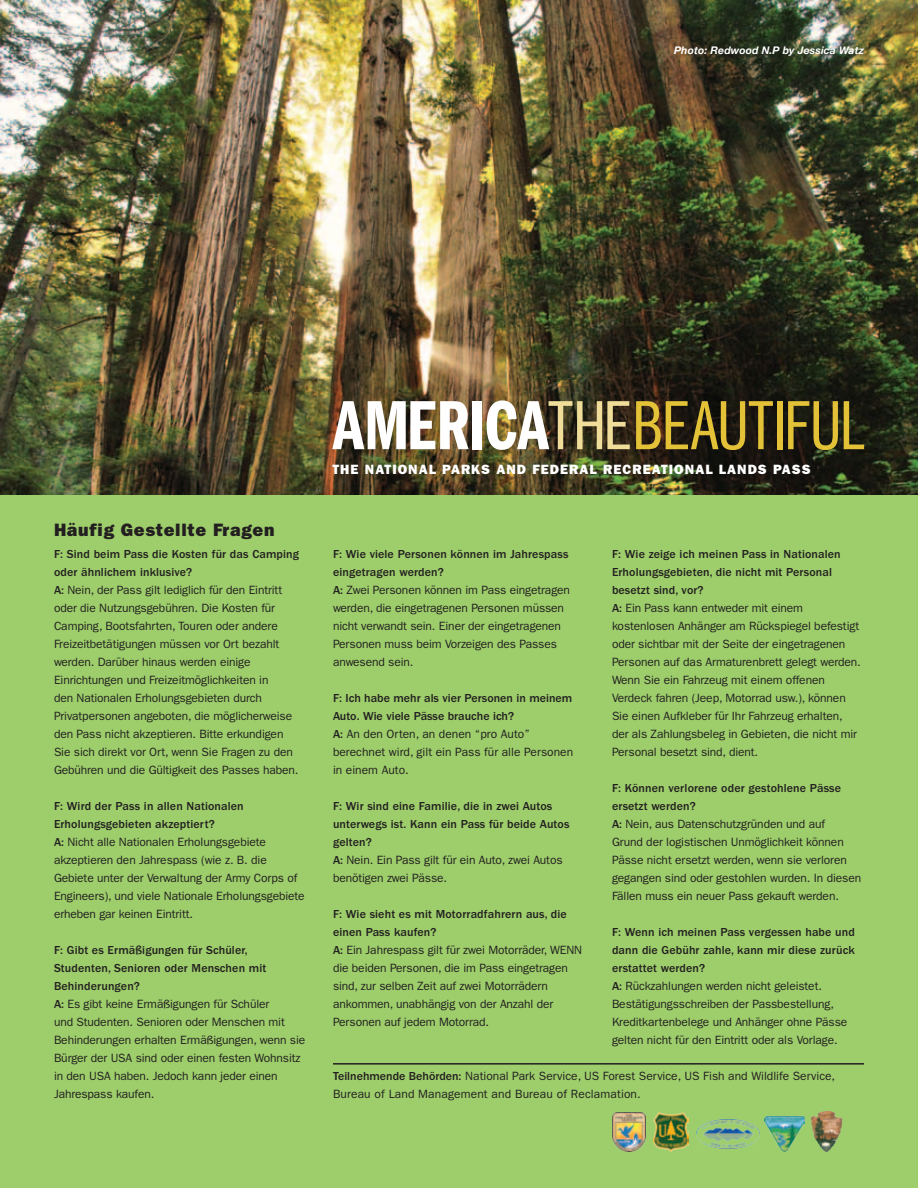
<style>
.page{position:relative;width:918px;height:1188px;background:#fff}
.page>*{position:absolute;margin:0;border:0;box-sizing:border-box;transform-origin:0 0}
.t1{font:72px "ITC Franklin Gothic Std Bk Cp";letter-spacing:.005em;color:#e4c238}
.t2{font:18px "ITC Franklin Gothic Std Hvy";letter-spacing:.04em;color:#231f20}
.t3{font:13.5px "ITC Franklin Gothic Std Hvy";letter-spacing:.08em;color:#fff}
.t4{font:12px/18px "ITC Franklin Gothic Std";letter-spacing:-.01em;color:#231f20}
.t5{font:500 12px/18px "ITC Franklin Gothic Std";letter-spacing:.01em;color:#231f20}
.t6{font:12px "ITC Franklin Gothic Std";letter-spacing:.01em;color:#231f20}
.t7{font:italic 700 10.5px "Helvetica Neue";letter-spacing:.01em;color:#fff}
.s1{font-weight:500}
.s2{font-family:"ITC Franklin Gothic Std Dm Cp";color:#fff}
.s3{color:#f0dd9a}
</style>
<div class="page">
<div style="left:0;top:460px;width:918px;height:728px;background:#9dce6b"></div>
<hr style="left:333px;top:1063px;width:531px;height:2px;background:#231f20">
<img style="left:0;top:0;width:918px;height:495px">
<img style="left:612px;top:1112px;width:33px;height:40px">
<img style="left:653px;top:1112px;width:36px;height:40px">
<img style="left:764px;top:1116px;width:41px;height:36px">
<img style="left:811px;top:1111px;width:21px;height:41px">
<img style="left:697px;top:1120px;width:62px;height:28px">
<p class="t7" style="left:674px;top:42px;width:191px">Photo: Redwood N.P by Jessica Watz</p>
<h2 class="t2" style="left:54px;top:519px;width:222px">Häufig Gestellte Fragen</h2>
<p class="t5" style="left:54px;top:545px;width:247px">F: Sind beim Pass die Kosten für das Camping oder ähnlichem inklusive?</p>
<p class="t4" style="left:54px;top:581px;width:246px"><span class="s1">A:</span> Nein, der Pass gilt lediglich für den Eintritt oder die Nutzungsgebühren. Die Kosten für Camping, Bootsfahrten, Touren oder andere Freizeitbetätigungen müssen vor Ort bezahlt werden. Darüber hinaus werden einige Einrichtungen und Freizeitmöglichkeiten in<br>den Nationalen Erholungsgebieten durch Privatpersonen angeboten, die möglicherweise den Pass nicht akzeptieren. Bitte erkundigen Sie sich direkt vor Ort, wenn Sie Fragen zu den Gebühren und die Gültigkeit des Passes haben.</p>
<p class="t5" style="left:54px;top:797px;width:191px">F: Wird der Pass in allen Nationalen<br>Erholungsgebieten akzeptiert?</p>
<p class="t4" style="left:54px;top:833px;width:252px"><span class="s1">A:</span> Nicht alle Nationalen Erholungsgebiete akzeptieren den Jahrespass (wie z. B. die Gebiete unter der Verwaltung der Army Corps of Engineers), und viele Nationale Erholungsgebiete erheben gar keinen Eintritt.</p>
<p class="t5" style="left:54px;top:941px;width:214px">F: Gibt es Ermäßigungen für Schüler,<br>Studenten, Senioren oder Menschen mit<br>Behinderungen?</p>
<p class="t4" style="left:54px;top:995px;width:253px"><span class="s1">A:</span> Es gibt keine Ermäßigungen für Schüler<br>und Studenten. Senioren oder Menschen mit Behinderungen erhalten Ermäßigungen, wenn sie Bürger der USA sind oder einen festen Wohnsitz</p>
<p class="t1" style="left:333px;top:386px;width:532px"><span class="s2">AMERICA</span><span class="s3">THE</span>BEAUTIFUL</p>
<p class="t3" style="left:332px;top:461px;width:480px">THE NATIONAL PARKS AND FEDERAL RECREATIONAL LANDS PASS</p>
<p class="t5" style="left:333px;top:545px;width:237px">F: Wie viele Personen können im Jahrespass eingetragen werden?</p>
<p class="t4" style="left:333px;top:581px;width:239px"><span class="s1">A:</span> Zwei Personen können im Pass eingetragen werden, die eingetragenen Personen müssen nicht verwandt sein. Einer der eingetragenen Personen muss beim Vorzeigen des Passes anwesend sein.</p>
<p class="t5" style="left:333px;top:689px;width:241px">F: Ich habe mehr als vier Personen in meinem<br>Auto. Wie viele Pässe brauche ich?</p>
<p class="t4" style="left:333px;top:725px;width:242px"><span class="s1">A:</span> An den Orten, an denen “pro Auto” berechnet wird, gilt ein Pass für alle Personen in einem Auto.</p>
<p class="t5" style="left:333px;top:797px;width:238px">F: Wir sind eine Familie, die in zwei Autos unterwegs ist. Kann ein Pass für beide Autos gelten?</p>
<p class="t4" style="left:333px;top:851px;width:231px"><span class="s1">A:</span> Nein. Ein Pass gilt für ein Auto, zwei Autos benötigen zwei Pässe.</p>
<p class="t5" style="left:333px;top:905px;width:235px">F: Wie sieht es mit Motorradfahrern aus, die einen Pass kaufen?</p>
<p class="t4" style="left:333px;top:941px;width:251px"><span class="s1">A:</span> Ein Jahrespass gilt für zwei Motorräder, WENN die beiden Personen, die im Pass eingetragen sind, zur selben Zeit auf zwei Motorrädern ankommen, unabhängig von der Anzahl der Personen auf jedem Motorrad.</p>
<p class="t5" style="left:612px;top:545px;width:230px">F: Wie zeige ich meinen Pass in Nationalen<br>Erholungsgebieten, die nicht mit Personal besetzt sind, vor?</p>
<p class="t4" style="left:612px;top:599px;width:250px"><span class="s1">A:</span> Ein Pass kann entweder mit einem kostenlosen Anhänger am Rückspiegel befestigt oder sichtbar mit der Seite der eingetragenen Personen auf das Armaturenbrett gelegt werden.<br>Wenn Sie ein Fahrzeug mit einem offenen Verdeck fahren (Jeep, Motorrad usw.), können Sie einen Aufkleber für Ihr Fahrzeug erhalten, der als Zahlungsbeleg in Gebieten, die nicht mir Personal besetzt sind, dient.</p>
<p class="t5" style="left:612px;top:779px;width:231px">F: Können verlorene oder gestohlene Pässe ersetzt werden?</p>
<p class="t4" style="left:612px;top:815px;width:251px"><span class="s1">A:</span> Nein, aus Datenschutzgründen und auf<br>Grund der logistischen Unmöglichkeit können Pässe nicht ersetzt werden, wenn sie verloren gegangen sind oder gestohlen wurden. In diesen Fällen muss ein neuer Pass gekauft werden.</p>
<p class="t5" style="left:612px;top:923px;width:244px;text-align:justify">F: Wenn ich meinen Pass vergessen habe und dann die Gebühr zahle, kann mir diese zurück erstattet werden?</p>
<p class="t4" style="left:612px;top:977px;width:237px"><span class="s1">A:</span> Rückzahlungen werden nicht geleistet.<br>Bestätigungsschreiben der Passbestellung, Kreditkartenbelege und Anhänger ohne Pässe gelten nicht für den Eintritt oder als Vorlage.</p>
<p class="t4" style="left:54px;top:1067px;width:225px">in den USA haben. Jedoch kann jeder einen</p>
<p class="t4" style="left:333px;top:1067px;width:504px"><span class="s1">Teilnehmende Behörden:</span> National Park Service, US Forest Service, US Fish and Wildlife Service,</p>
<p class="t4" style="left:54px;top:1085px;width:102px">Jahrespass kaufen.</p>
<p class="t6" style="left:333px;top:1087px;width:309px">Bureau of Land Management and Bureau of Reclamation.</p>
</div>
